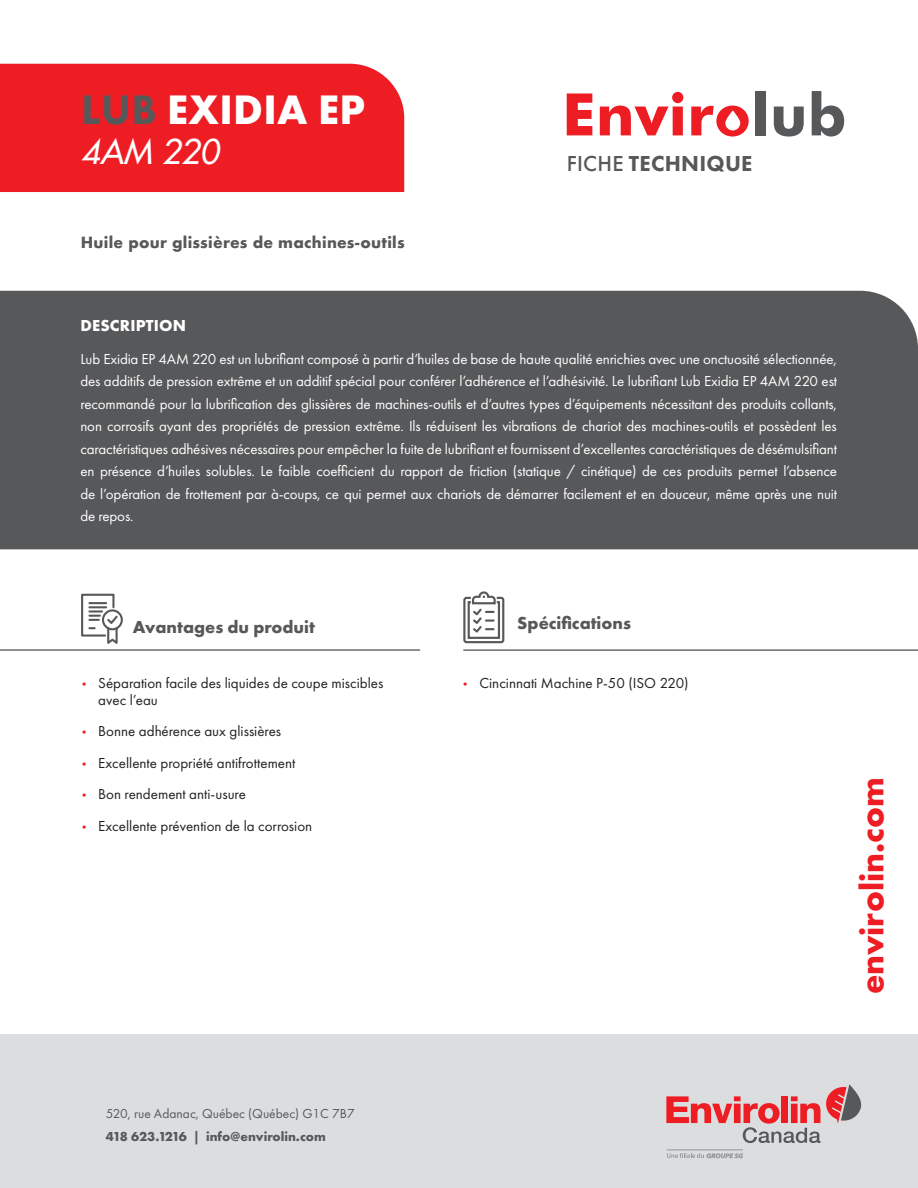
<style>
.page{position:relative;width:918px;height:1188px;background:#fff}
.page>*{position:absolute;margin:0;border:0;box-sizing:border-box;transform-origin:0 0}
.t1{font:700 42.75px "Futura PT";letter-spacing:.01em;color:#fff}
.t2{font:italic 33.3px "Futura";color:#fff}
.t3{font:700 30px "Futura";color:#ee1d23}
.t4{font:800 22.5px "Futura PT";letter-spacing:.01em;color:#57585a}
.t5{font:700 18px "Futura PT";color:#57585a}
.t6{font:700 16.5px "Futura PT";letter-spacing:.01em;color:#fff}
.t7{font:15px/22.5px "Futura PT";letter-spacing:-.01em;color:#fff;text-align:justify}
.t8{font:15px/16.5px "Futura PT";color:#231f20}
.t9{font:700 15px "Futura";letter-spacing:.015em;color:#57585a}
.t10{font:13.5px "Futura PT";color:#57585a}
.t11{font:700 13.5px "Futura PT";color:#57585a}
.s1{font-weight:800;color:#57585a}
.s2{font-weight:500}
.s3{font-family:"Myriad Pro";color:#ee1d23}
</style>
<div class="page">
<div style="left:0;top:1035px;width:918px;height:153px;background:#dcdddf"></div>
<svg style="left:667px;top:1153px;width:76px;height:5px"></svg>
<hr style="left:667px;top:1150px;width:76px;height:1px;background:#939598">
<svg style="left:666px;top:1084px;width:195px;height:59px"></svg>
<div style="left:0;top:64px;width:404px;height:128px;background:#ee1d23"></div>
<svg style="left:567px;top:93px;width:25px;height:42px"></svg>
<svg style="left:600px;top:92px;width:83px;height:43px"></svg>
<svg style="left:691px;top:106px;width:58px;height:31px"></svg>
<div style="left:755px;top:91px;width:11px;height:44px;background:#57585a"></div>
<svg style="left:774px;top:107px;width:30px;height:30px"></svg>
<svg style="left:812px;top:91px;width:32px;height:46px"></svg>
<div style="left:0;top:291px;width:918px;height:258px;background:#57585a"></div>
<svg style="left:917px;top:344px;width:1px;height:205px"></svg>
<hr style="left:0;top:650px;width:420px;height:1px;background:#231f20">
<div style="left:102px;top:609px;width:21px;height:21px;border:2px solid #57585a;border-radius:50%"></div>
<svg style="left:81px;top:593px;width:39px;height:51px"></svg>
<hr style="left:463px;top:650px;width:455px;height:1px;background:#231f20">
<svg style="left:463px;top:591px;width:42px;height:53px"></svg>
<h1 class="t1" style="left:81px;top:83px;width:285px"><span class="s1">LUB</span> EXIDIA EP</h1>
<h2 class="t2" style="left:81px;top:130px;width:140px">4AM 220</h2>
<p class="t9" style="left:81px;top:231px;width:325px">Huile pour glissières de machines-outils</p>
<p class="t6" style="left:81px;top:315px;width:107px">DESCRIPTION</p>
<h3 class="t4" style="left:567px;top:149px;width:187px"><span class="s2">FICHE</span> TECHNIQUE</h3>
<p class="t7" style="left:80px;top:348px;width:758px">Lub Exidia EP 4AM 220 est un lubrifiant composé à partir d’huiles de base de haute qualité enrichies avec une onctuosité sélectionnée, des additifs de pression extrême et un additif spécial pour conférer l’adhérence et l’adhésivité. Le lubrifiant Lub Exidia EP 4AM 220 est recommandé pour la lubrification des glissières de machines-outils et d’autres types d’équipements nécessitant des produits collants, non corrosifs ayant des propriétés de pression extrême. Ils réduisent les vibrations de chariot des machines-outils et possèdent les caractéristiques adhésives nécessaires pour empêcher la fuite de lubrifiant et fournissent d’excellentes caractéristiques de désémulsifiant en présence d’huiles solubles. Le faible coefficient du rapport de friction (statique / cinétique) de ces produits permet l’absence de l’opération de frottement par à-coups, ce qui permet aux chariots de démarrer facilement et en douceur, même après une nuit de repos.</p>
<p class="t5" style="left:133px;top:615px;width:184px">Avantages du produit</p>
<p class="t8" style="left:98px;top:675px;width:287px;text-indent:-16px"><span class="s3">•</span> Séparation facile des liquides de coupe miscibles avec l’eau</p>
<p class="t8" style="left:82px;top:723px;width:201px"><span class="s3">•</span> Bonne adhérence aux glissières</p>
<p class="t8" style="left:82px;top:755px;width:215px"><span class="s3">•</span> Excellente propriété antifrottement</p>
<p class="t8" style="left:82px;top:786px;width:165px"><span class="s3">•</span> Bon rendement anti-usure</p>
<p class="t8" style="left:82px;top:818px;width:232px"><span class="s3">•</span> Excellente prévention de la corrosion</p>
<p class="t5" style="left:517px;top:611px;width:115px">Spécifications</p>
<p class="t8" style="left:463px;top:675px;width:227px"><span class="s3">•</span> Cincinnati Machine P-50 (ISO 220)</p>
<h3 class="t3" style="left:851px;top:994px;width:218px;rotate:-90deg">envirolin.com</h3>
<p class="t10" style="left:106px;top:1106px;width:250px">520, rue Adanac, Québec (Québec) G1C 7B7</p>
<p class="t11" style="left:106px;top:1128px;width:222px">418 623.1216 | info@envirolin.com</p>
</div>
